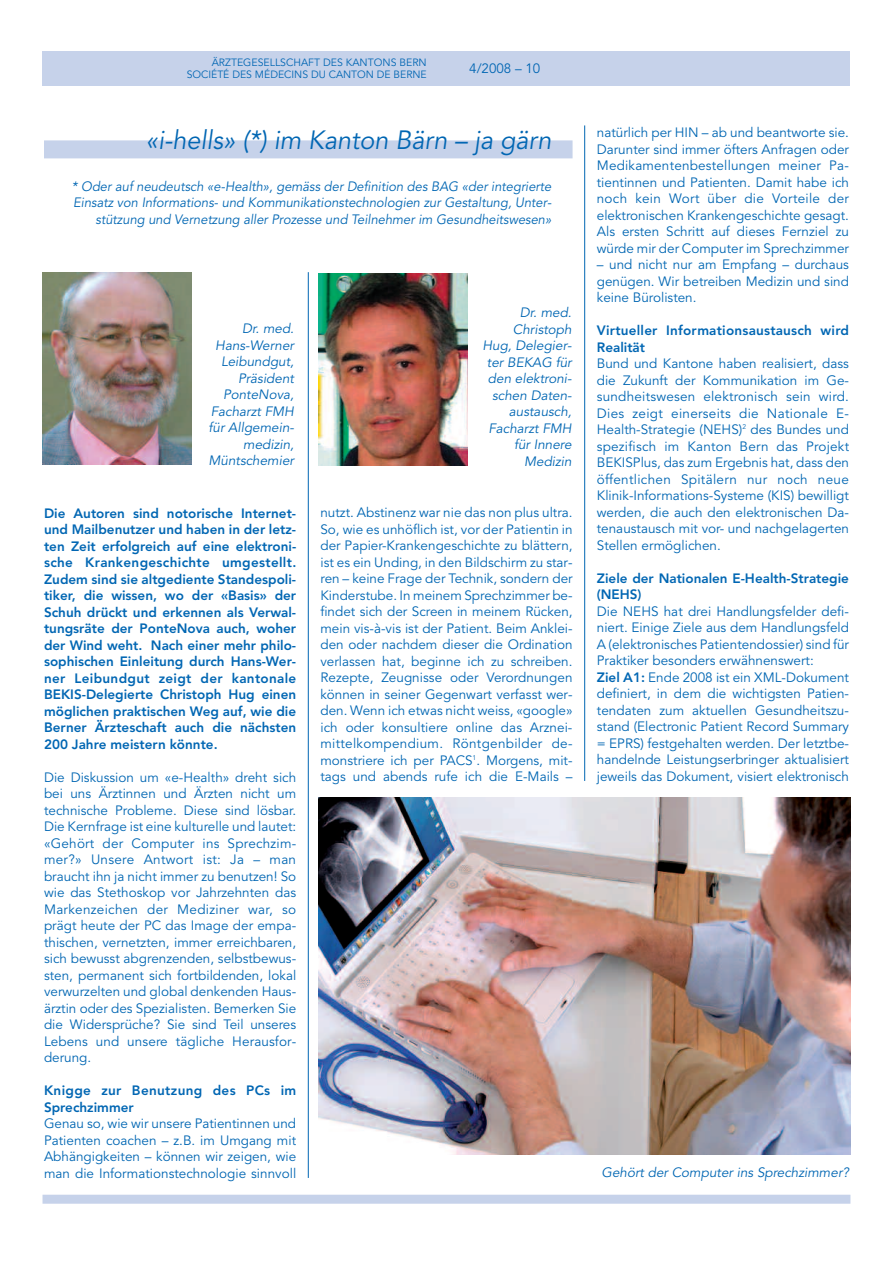
<style>
.page{position:relative;width:893px;height:1263px;background:#fff}
.page>*{position:absolute;margin:0;border:0;box-sizing:border-box;transform-origin:0 0}
.t1{font:italic 26.25px "Avenir";color:#0166b3;scale:.96 1}
.t2{font:13.5px/16.5px "Avenir";color:#0166b3;text-align:justify}
.t3{font:800 13.5px/16.5px "Avenir";color:#0166b3}
.t4{font:italic 13.5px/16.5px "Avenir";color:#0166b3;text-align:right}
.t5{font:italic 13.5px/16.5px "Avenir";color:#0166b3;text-align:right;scale:.96 1}
.t6{font:800 13.5px/16.5px "Avenir";letter-spacing:.025em;color:#0166b3}
.t7{font:10.5px/12px "Avenir";color:#0166b3;text-align:right}
.s1{font-weight:800}
</style>
<div class="page">
<div style="left:43px;top:1195px;width:807px;height:9px;background:#c6d2ea"></div>
<div style="left:43px;top:51px;width:807px;height:34px;background:#c6d2ea"></div>
<hr style="left:308px;top:272px;width:1px;height:906px;background:#0166b3">
<hr style="left:584px;top:125px;width:1px;height:656px;background:#0166b3">
<div style="left:44px;top:140px;width:529px;height:18px;background:#c6d2ea"></div>
<img style="left:43px;top:273px;width:148px;height:191px">
<img style="left:319px;top:274px;width:149px;height:191px">
<img style="left:319px;top:797px;width:531px;height:357px">
<p class="t7" style="left:187px;top:57px;width:242px">ÄRZTEGESELLSCHAFT DES KANTONS BERN<br>SOCIÉTÉ DES MÉDECINS DU CANTON DE BERNE</p>
<p class="t2" style="left:469px;top:61px;width:73px">4/2008 – 10</p>
<h1 class="t1" style="left:146px;top:129px;width:424px">«i-hells» (*) im Kanton Bärn – ja gärn</h1>
<p class="t5" style="left:72px;top:179px;width:501px">* Oder auf neudeutsch «e-Health», gemäss der Definition des BAG «der integrierte<br>Einsatz von Informations- und Kommunikationstechnologien zur Gestaltung, Unter&shy;stützung und Vernetzung aller Prozesse und Teilnehmer im Gesundheitswesen»</p>
<p class="t4" style="left:209px;top:322px;width:87px">Dr. med.<br>Hans-Werner<br>Leibundgut,<br>Präsident<br>PonteNova,<br>Facharzt FMH für Allgemein&shy;medizin,<br>Müntschemier</p>
<p class="t3" style="left:44px;top:506px;width:254px;text-align:justify">Die Autoren sind notorische Internet&shy;und Mailbenutzer und haben in der letz&shy;ten Zeit erfolgreich auf eine elektroni&shy;sche Krankengeschichte umgestellt.<br>Zudem sind sie altgediente Standespoli&shy;tiker, die wissen, wo der «Basis» der Schuh drückt und erkennen als Verwal&shy;tungsräte der PonteNova auch, woher der Wind weht. Nach einer mehr philo&shy;sophischen Einleitung durch Hans-Wer&shy;ner Leibundgut zeigt der kantonale BEKIS-Delegierte Christoph Hug einen möglichen praktischen Weg auf, wie die Berner Ärzteschaft auch die nächsten 200 Jahre meistern könnte.</p>
<p class="t2" style="left:44px;top:770px;width:254px">Die Diskussion um «e-Health» dreht sich bei uns Ärztinnen und Ärzten nicht um technische Probleme. Diese sind lösbar.<br>Die Kernfrage ist eine kulturelle und lautet: «Gehört der Computer ins Sprechzim&shy;mer?» Unsere Antwort ist: Ja – man braucht ihn ja nicht immer zu benutzen! So wie das Stethoskop vor Jahrzehnten das Markenzeichen der Mediziner war, so prägt heute der PC das Image der empa&shy;thischen, vernetzten, immer erreichbaren, sich bewusst abgrenzenden, selbstbewus&shy;sten, permanent sich fortbildenden, lokal verwurzelten und global denkenden Haus&shy;ärztin oder des Spezialisten. Bemerken Sie die Widersprüche? Sie sind Teil unseres Lebens und unsere tägliche Herausfor&shy;derung.</p>
<p class="t6" style="left:44px;top:1083px;width:254px">Knigge zur Benutzung des PCs im<br>Sprechzimmer</p>
<p class="t2" style="left:44px;top:1116px;width:254px">Genau so, wie wir unsere Patientinnen und Patienten coachen – z.B. im Umgang mit Abhängigkeiten – können wir zeigen, wie man die Informationstechnologie sinnvoll</p>
<p class="t4" style="left:482px;top:305px;width:91px">Dr. med.<br>Christoph<br>Hug, Delegier&shy;ter BEKAG für den elektroni&shy;schen Daten&shy;austausch,<br>Facharzt FMH für Innere<br>Medizin</p>
<p class="t2" style="left:320px;top:505px;width:254px">nutzt. Abstinenz war nie das non plus ultra.<br>So, wie es unhöflich ist, vor der Patientin in der Papier-Krankengeschichte zu blättern, ist es ein Unding, in den Bildschirm zu star&shy;ren – keine Frage der Technik, sondern der Kinderstube. In meinem Sprechzimmer be&shy;findet sich der Screen in meinem Rücken, mein vis-à-vis ist der Patient. Beim Anklei&shy;den oder nachdem dieser die Ordination verlassen hat, beginne ich zu schreiben.<br>Rezepte, Zeugnisse oder Verordnungen können in seiner Gegenwart verfasst wer&shy;den. Wenn ich etwas nicht weiss, «google» ich oder konsultiere online das Arznei&shy;mittelkompendium. Röntgenbilder de&shy;monstriere ich per PACS<sup>1</sup>. Morgens, mit&shy;tags und abends rufe ich die E-Mails –</p>
<p class="t2" style="left:597px;top:125px;width:254px">natürlich per HIN – ab und beantworte sie.<br>Darunter sind immer öfters Anfragen oder Medikamentenbestellungen meiner Pa&shy;tientinnen und Patienten. Damit habe ich noch kein Wort über die Vorteile der elektronischen Krankengeschichte gesagt.<br>Als ersten Schritt auf dieses Fernziel zu würde mir der Computer im Sprechzimmer</p>
<p class="t2" style="left:597px;top:257px;width:254px">– und nicht nur am Empfang – durchaus genügen. Wir betreiben Medizin und sind keine Bürolisten.</p>
<p class="t3" style="left:597px;top:323px;width:254px">Virtueller Informationsaustausch wird<br>Realität</p>
<p class="t2" style="left:597px;top:356px;width:254px">Bund und Kantone haben realisiert, dass die Zukunft der Kommunikation im Ge&shy;sundheitswesen elektronisch sein wird.<br>Dies zeigt einerseits die Nationale E-Health-Strategie (NEHS)<sup>2</sup> des Bundes und spezifisch im Kanton Bern das Projekt BEKISPlus, das zum Ergebnis hat, dass den öffentlichen Spitälern nur noch neue Klinik-Informations-Systeme (KIS) bewilligt werden, die auch den elektronischen Da&shy;tenaustausch mit vor- und nachgelagerten Stellen ermöglichen.</p>
<p class="t3" style="left:597px;top:571px;width:254px">Ziele der Nationalen E-Health-Strategie (NEHS)</p>
<p class="t2" style="left:597px;top:604px;width:254px;text-align:left">Die NEHS hat drei Handlungsfelder defi&shy;niert. Einige Ziele aus dem Handlungsfeld A (elektronisches Patientendossier) sind für Praktiker besonders erwähnenswert:<br><span class="s1">Ziel A1:</span> Ende 2008 ist ein XML-Dokument definiert, in dem die wichtigsten Patien&shy;tendaten zum aktuellen Gesundheitszu&shy;stand (Electronic Patient Record Summary = EPRS) festgehalten werden. Der letztbe&shy;handelnde Leistungserbringer aktualisiert jeweils das Dokument, visiert elektronisch</p>
<p class="t4" style="left:601px;top:1165px;width:249px">Gehört der Computer ins Sprechzimmer?</p>
</div>
